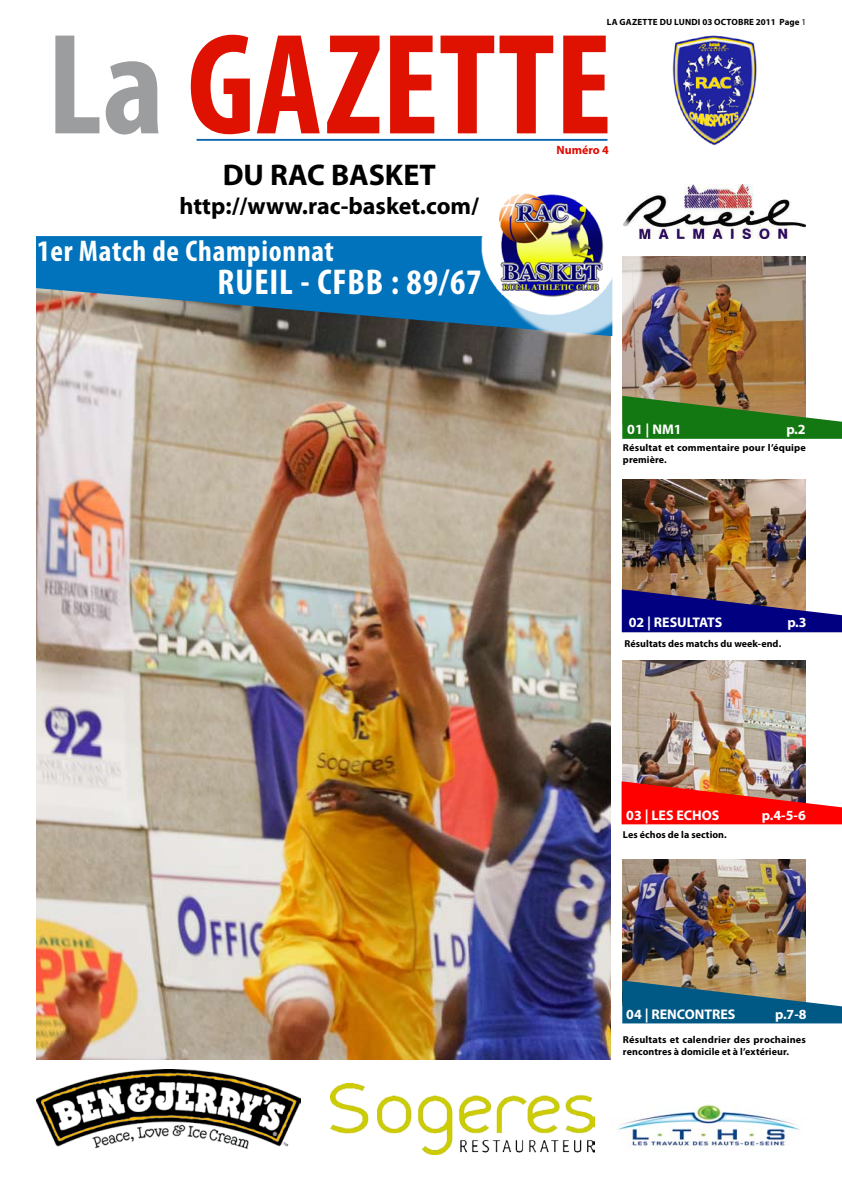
<style>
.page{position:relative;width:842px;height:1191px;background:#fff}
.page>*{position:absolute;margin:0;border:0;box-sizing:border-box;transform-origin:0 0}
.t1{font:700 condensed 145px "Myriad Pro";color:#df1100}
.t2{font:700 condensed 36px "Myriad Pro";letter-spacing:.025em;color:#fff}
.t3{font:700 condensed 30px "Myriad Pro";letter-spacing:.025em;color:#fff}
.t4{font:700 30px "Myriad Pro";color:#000}
.t5{font:700 24px "Myriad Pro";color:#000}
.t6{font:700 14px "Myriad Pro";color:#fff}
.t7{font:700 12px "Myriad Pro";color:#df0a00}
.t8{font:700 10px/12px "Myriad Pro";letter-spacing:.01em;color:#000}
.t9{font:700 9px "Myriad Pro";letter-spacing:.02em;color:#000}
.s1{font-weight:400}
.s2{color:#9c9d9f}
</style>
<div class="page">
<img style="left:36px;top:336px;width:574px;height:723px">
<hr style="left:197px;top:139px;width:410px;height:1px;background:#005ea8">
<hr style="left:197px;top:140px;width:410px;height:1px;background:#005ea8">
<img style="left:331px;top:1083px;width:263px;height:72px">
<img style="left:36px;top:1069px;width:264px;height:80px">
<img style="left:645px;top:184px;width:161px;height:54px">
<img style="left:611px;top:1105px;width:189px;height:44px">
<img style="left:672px;top:35px;width:85px;height:111px">
<img style="left:622px;top:256px;width:184px;height:140px">
<img style="left:622px;top:479px;width:184px;height:110px">
<img style="left:622px;top:660px;width:184px;height:121px">
<img style="left:622px;top:860px;width:184px;height:120px">
<svg style="left:622px;top:396px;width:220px;height:43px;background:#488636"></svg>
<svg style="left:622px;top:589px;width:220px;height:43px;background:#3b3282"></svg>
<img style="left:621px;top:781px;width:221px;height:43px">
<svg style="left:622px;top:980px;width:220px;height:43px;background:#3f7588"></svg>
<svg style="left:36px;top:236px;width:461px;height:100px;background:#2572a1"></svg>
<div style="left:497px;top:190px;width:148px;height:148px;background:#fff;opacity:.75"></div>
<img style="left:478px;top:190px;width:148px;height:128px">
<p class="t9" style="left:607px;top:16px;width:201px">la gazette du lundi 03 octobre 2011 page <span class="s1">1</span></p>
<h1 class="t1" style="left:47px;top:-6px;width:566px"><span class="s2">La</span> GAZETTE</h1>
<p class="t7" style="left:557px;top:142px;width:54px">Numéro 4</p>
<h3 class="t4" style="left:223px;top:155px;width:66px">DU RAC</h3>
<h3 class="t4" style="left:331px;top:155px;width:89px">BASKET</h3>
<h3 class="t5" style="left:180px;top:190px;width:301px">http://www.rac-basket.com/</h3>
<h3 class="t3" style="left:37px;top:232px;width:298px">1er Match de Championnat</h3>
<h2 class="t2" style="left:218px;top:259px;width:265px">RUEIL - CFBB : 89/67</h2>
<h3 class="t6" style="left:627px;top:420px;width:56px">01 | NM1</h3>
<h3 class="t6" style="left:786px;top:420px;width:21px">p.2</h3>
<p class="t8" style="left:623px;top:441px;width:185px">Résultat et commentaire pour l’équipe première.</p>
<h3 class="t6" style="left:629px;top:613px;width:57px">02 | RESULTAT</h3>
<h3 class="t6" style="left:715px;top:613px;width:9px">S</h3>
<h3 class="t6" style="left:787px;top:613px;width:21px">p.3</h3>
<p class="t8" style="left:624px;top:637px;width:158px">Résultats des matchs du week-end.</p>
<h3 class="t6" style="left:626px;top:806px;width:95px">03 | LES ECHOS</h3>
<h3 class="t6" style="left:762px;top:806px;width:45px">p.4-5-6</h3>
<p class="t8" style="left:623px;top:828px;width:105px">Les échos de la section.</p>
<h3 class="t6" style="left:626px;top:1005px;width:35px">04 | RENCONTRE</h3>
<h3 class="t6" style="left:728px;top:1005px;width:9px">S</h3>
<h3 class="t6" style="left:775px;top:1005px;width:33px">p.7-8</h3>
<p class="t8" style="left:623px;top:1032px;width:184px">Résultats et calendrier des prochaines rencontres à domicile et à l’extérieur.</p>
</div>
